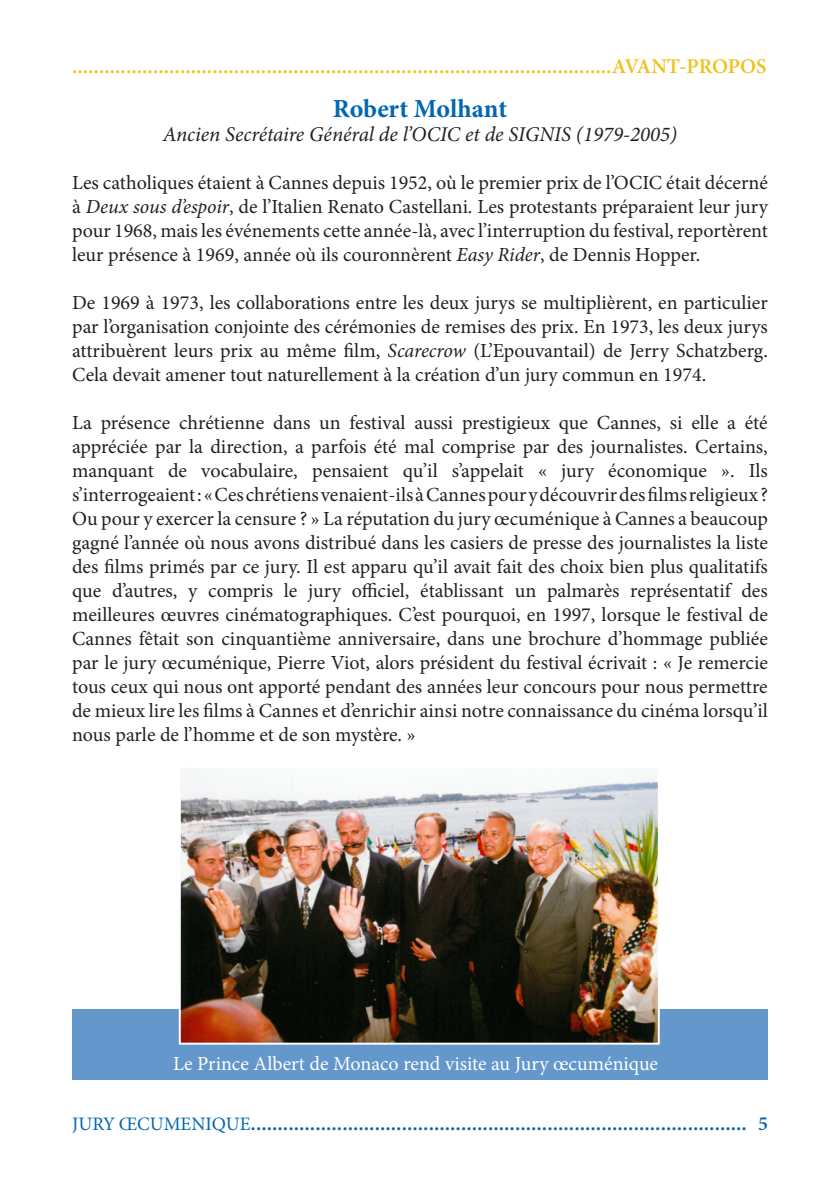
<style>
.page{position:relative;width:840px;height:1191px;background:#fff}
.page>*{position:absolute;margin:0;border:0;box-sizing:border-box;transform-origin:0 0}
.t1{font:700 26px "Minion Pro";letter-spacing:-.005em;color:#0167b2}
.t2{font:600 22px "Minion Pro";color:#f1c117}
.t3{font:600 22px "Minion Pro";color:#0167b2}
.t4{font:italic 21px "Minion Pro";letter-spacing:-.005em;color:#231f20}
.t5{font:20px/24px "Minion Pro";color:#231f20;text-align:justify}
.t6{font:20px "Minion Pro";color:#fff}
.s1{font-size:21px}
.s2{font-style:italic}
.s3{font-weight:400;font-size:19px}
.s4{font-size:20px}
</style>
<div class="page">
<div style="left:72px;top:1009px;width:695px;height:70px;background:#6497cb"></div>
<img style="left:182px;top:772px;width:474px;height:269px">
<div style="left:179px;top:765px;width:480px;height:279px;border:2px solid #fff"></div>
<p class="t2" style="left:72px;top:50px;width:695px">....................................................................................................<span class="s1">AVANT-PROPOS</span></p>
<p class="t1" style="left:332px;top:90px;width:176px">Robert Molhant</p>
<p class="t4" style="left:163px;top:120px;width:516px">Ancien Secrétaire Général de l’OCIC et de SIGNIS (1979-2005)</p>
<p class="t5" style="left:72px;top:170px;width:697px">Les catholiques étaient à Cannes depuis 1952, où le premier prix de l’OCIC était décerné à <span class="s2">Deux sous d’espoir</span>, de l’Italien Renato Castellani. Les protestants préparaient leur jury pour 1968, mais les événements cette année-là, avec l’interruption du festival, reportèrent leur présence à 1969, année où ils couronnèrent <span class="s2">Easy Rider</span>, de Dennis Hopper.</p>
<p class="t5" style="left:72px;top:290px;width:697px">De 1969 à 1973, les collaborations entre les deux jurys se multiplièrent, en particulier par l’organisation conjointe des cérémonies de remises des prix. En 1973, les deux jurys attribuèrent leurs prix au même film, <span class="s2">Scarecrow</span> (L’Epouvantail) de Jerry Schatzberg.<br>Cela devait amener tout naturellement à la création d’un jury commun en 1974.</p>
<p class="t5" style="left:72px;top:410px;width:697px">La présence chrétienne dans un festival aussi prestigieux que Cannes, si elle a été appréciée par la direction, a parfois été mal comprise par des journalistes. Certains, manquant de vocabulaire, pensaient qu’il s’appelait « jury économique ». Ils s’interrogeaient : « Ces chrétiens venaient-ils à Cannes pour y découvrir des films religieux ?<br>Ou pour y exercer la censure ? » La réputation du jury œcuménique à Cannes a beaucoup gagné l’année où nous avons distribué dans les casiers de presse des journalistes la liste des films primés par ce jury. Il est apparu qu’il avait fait des choix bien plus qualitatifs que d’autres, y compris le jury officiel, établissant un palmarès représentatif des meilleures œuvres cinématographiques. C’est pourquoi, en 1997, lorsque le festival de Cannes fêtait son cinquantième anniversaire, dans une brochure d’hommage publiée par le jury œcuménique, Pierre Viot, alors président du festival écrivait : « Je remercie tous ceux qui nous ont apporté pendant des années leur concours pour nous permettre de mieux lire les films à Cannes et d’enrichir ainsi notre connaissance du cinéma lorsqu’il nous parle de l’homme et de son mystère. »</p>
<p class="t6" style="left:173px;top:1049px;width:486px">Le Prince Albert de Monaco rend visite au Jury œcuménique</p>
<p class="t3" style="left:72px;top:1108px;width:697px"><span class="s3">JURY ŒCUMENIQUE</span>............................................................................................ <span class="s4">5</span></p>
</div>
